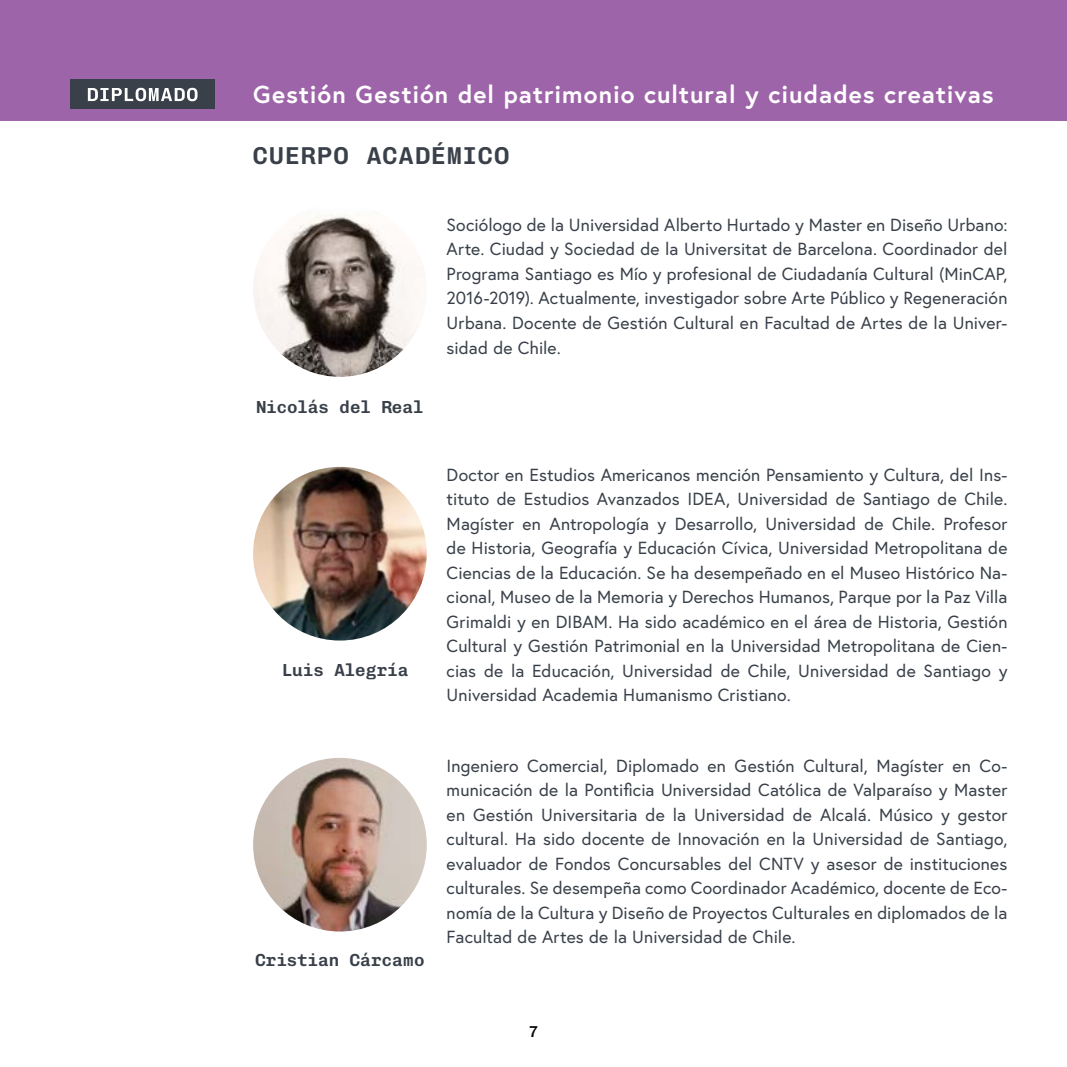
<style>
.page{position:relative;width:1067px;height:1067px;background:#fff}
.page>*{position:absolute;margin:0;border:0;box-sizing:border-box;transform-origin:0 0}
.t1{font:700 24.5px "Europa";letter-spacing:.04em;color:#fff}
.t2{font:600 24.5px "Chivo Mono";letter-spacing:.055em;color:#394049}
.t3{font:17.5px/24.5px "Europa";letter-spacing:.005em;color:#394049;text-align:justify}
.t4{font:600 17.5px "Chivo Mono";letter-spacing:.005em;color:#394049}
.t5{font:500 15.75px "Chivo Mono";color:#000}
</style>
<div class="page">
<div style="left:0;top:0;width:1067px;height:121px;background:#9e64a9"></div>
<div style="left:70px;top:79px;width:145px;height:30px;background:#394049"></div>
<svg style="left:88px;top:88px;width:109px;height:13px"></svg>
<img style="left:253px;top:467px;width:174px;height:173px;border-radius:87px">
<img style="left:253px;top:758px;width:174px;height:173px;border-radius:87px">
<img style="left:253px;top:203px;width:174px;height:174px;border-radius:87px">
<h1 class="t1" style="left:253px;top:77px;width:742px">Gestión Gestión del patrimonio cultural y ciudades creativas</h1>
<h1 class="t2" style="left:253px;top:137px;width:257px">CUERPO ACADÉMICO</h1>
<p class="t4" style="left:256px;top:394px;width:169px">Nicolás del Real</p>
<p class="t4" style="left:282px;top:656px;width:128px">Luis Alegría</p>
<p class="t4" style="left:255px;top:946px;width:171px">Cristian Cárcamo</p>
<p class="t3" style="left:446px;top:212px;width:562px">Sociólogo de la Universidad Alberto Hurtado y Master en Diseño Urbano:<br>Arte. Ciudad y Sociedad de la Universitat de Barcelona. Coordinador del Programa Santiago es Mío y profesional de Ciudadanía Cultural (MinCAP, 2016-2019). Actualmente, investigador sobre Arte Público y Regeneración Urbana. Docente de Gestión Cultural en Facultad de Artes de la Univer&shy;sidad de Chile.</p>
<p class="t3" style="left:446px;top:462px;width:562px">Doctor en Estudios Americanos mención Pensamiento y Cultura, del Ins&shy;tituto de Estudios Avanzados IDEA, Universidad de Santiago de Chile.<br>Magíster en Antropología y Desarrollo, Universidad de Chile. Profesor de Historia, Geografía y Educación Cívica, Universidad Metropolitana de Ciencias de la Educación. Se ha desempeñado en el Museo Histórico Na&shy;cional, Museo de la Memoria y Derechos Humanos, Parque por la Paz Villa Grimaldi y en DIBAM. Ha sido académico en el área de Historia, Gestión Cultural y Gestión Patrimonial en la Universidad Metropolitana de Cien&shy;cias de la Educación, Universidad de Chile, Universidad de Santiago y Universidad Academia Humanismo Cristiano.</p>
<p class="t3" style="left:446px;top:752px;width:562px">Ingeniero Comercial, Diplomado en Gestión Cultural, Magíster en Co&shy;municación de la Pontificia Universidad Católica de Valparaíso y Master en Gestión Universitaria de la Universidad de Alcalá. Músico y gestor cultural. Ha sido docente de Innovación en la Universidad de Santiago, evaluador de Fondos Concursables del CNTV y asesor de instituciones culturales. Se desempeña como Coordinador Académico, docente de Eco&shy;nomía de la Cultura y Diseño de Proyectos Culturales en diplomados de la Facultad de Artes de la Universidad de Chile.</p>
<p class="t5" style="left:529px;top:1019px;width:11px">7</p>
</div>
